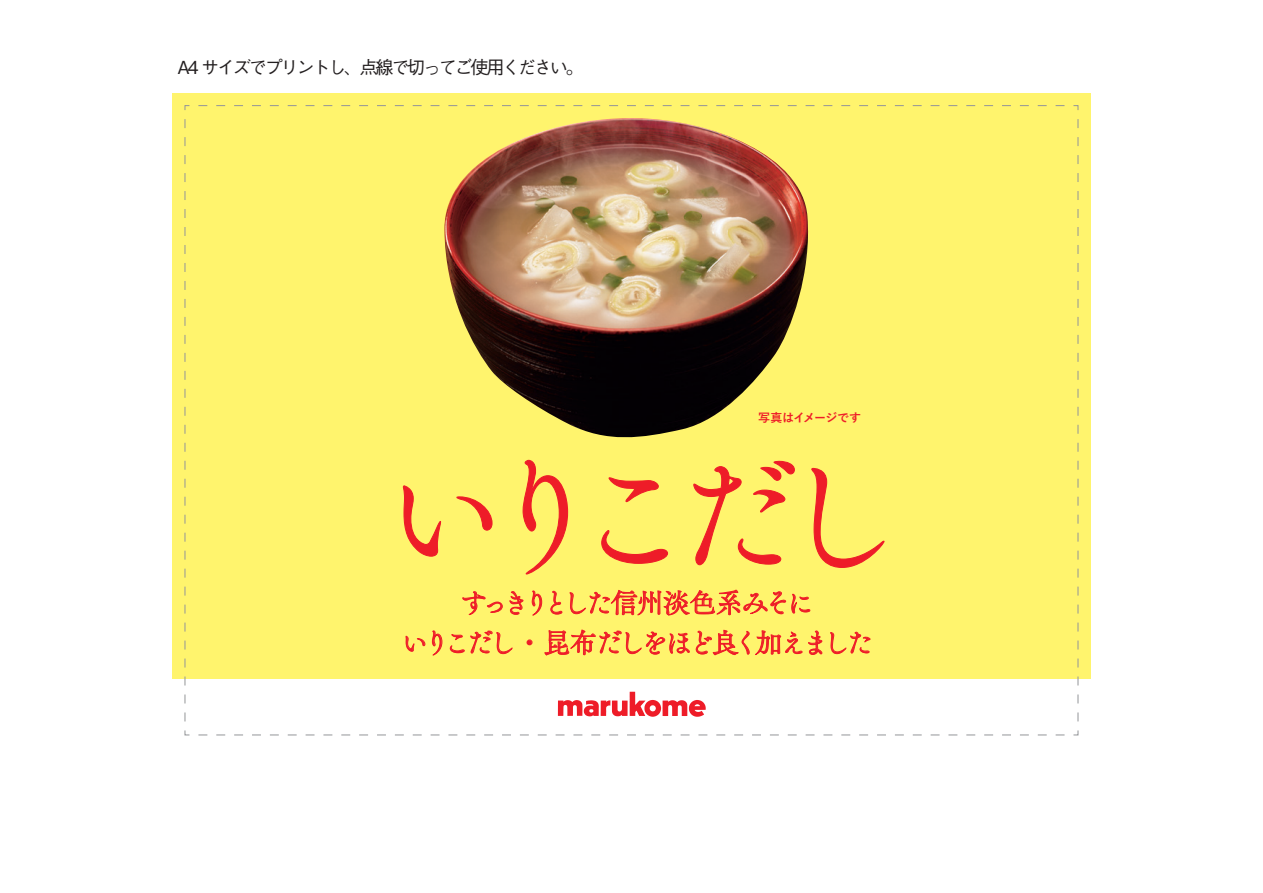
<style>
.page{position:relative;width:1263px;height:893px;background:#fff}
.page>*{position:absolute;margin:0;border:0;box-sizing:border-box;transform-origin:0 0}
.t1{font:128.25px "Tsuku Old Min Pro R";letter-spacing:-.22em;color:#ee1c28}
.t2{font:27.3px/39.9px "Tsuku Old Min Pro R";letter-spacing:-.16em;color:#ee1c28;text-align:center}
.t3{font:500 18px "Gothic BBB Pro";letter-spacing:-.12em;color:#231f20}
.t4{font:700 12px "Yu Go";letter-spacing:-.035em;color:#ee1c28}
</style>
<div class="page">
<svg style="left:558px;top:692px;width:148px;height:25px"></svg>
<div style="left:172px;top:93px;width:919px;height:586px;background:#fff46d"></div>
<svg style="left:405px;top:636px;width:20px;height:16px"></svg>
<svg style="left:432px;top:630px;width:10px;height:26px"></svg>
<svg style="left:450px;top:589px;width:372px;height:67px"></svg>
<svg style="left:830px;top:631px;width:40px;height:23px"></svg>
<svg style="left:402px;top:485px;width:91px;height:72px"></svg>
<svg style="left:522px;top:459px;width:47px;height:116px"></svg>
<svg style="left:601px;top:477px;width:68px;height:87px"></svg>
<svg style="left:693px;top:460px;width:102px;height:106px"></svg>
<svg style="left:811px;top:467px;width:74px;height:101px"></svg>
<svg style="left:1073px;top:119px;width:6px;height:617px"></svg>
<svg style="left:184px;top:730px;width:880px;height:6px"></svg>
<svg style="left:184px;top:105px;width:6px;height:616px"></svg>
<svg style="left:198px;top:105px;width:881px;height:5px"></svg>
<img style="left:444px;top:118px;width:365px;height:320px">
<p class="t3" style="left:177px;top:53px;width:408px">A4 サイズでプリントし、点線で切ってご使用ください。</p>
<p class="t4" style="left:758px;top:411px;width:104px">写真はイメージです</p>
<h1 class="t1" style="left:379px;top:419px;width:524px">いりこだし</h1>
<p class="t2" style="left:401px;top:583px;width:474px">すっきりとした信州淡色系みそに<br>いりこだし・昆布だしをほど良く加えました</p>
</div>
